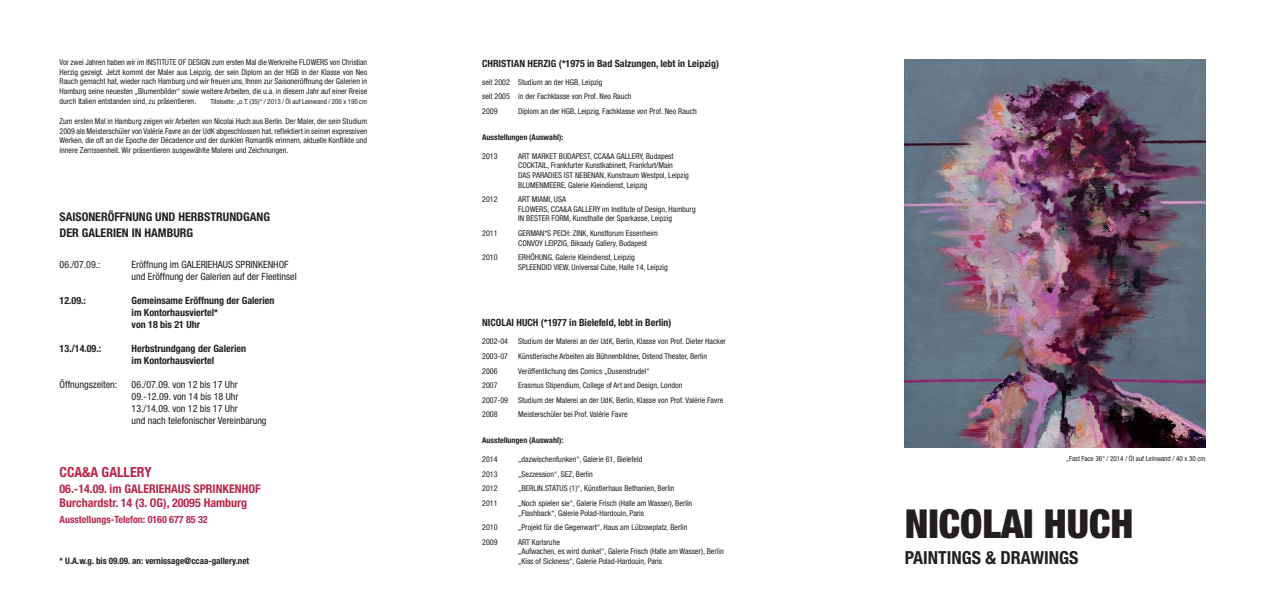
<style>
.page{position:relative;width:1265px;height:601px;background:#fff}
.page>*{position:absolute;margin:0;border:0;box-sizing:border-box;transform-origin:0 0}
.t1{font:900 condensed 40px "Helvetica Neue";color:#231f20}
.t2{font:700 condensed 18px "Helvetica Neue";color:#231f20}
.t3{font:700 condensed 14px "Helvetica Neue";color:#b7274c}
.t4{font:700 condensed 12px/14.4px "Helvetica Neue";color:#b7274c}
.t5{font:700 condensed 12px/15.8px "Helvetica Neue";color:#231f20}
.t6{font:700 condensed 10px/12px "Helvetica Neue";color:#231f20}
.t7{font:condensed 10px/12px "Helvetica Neue";color:#231f20}
.t8{font:700 condensed 10px "Helvetica Neue";color:#b7274c}
.t9{font:700 condensed 9px "Helvetica Neue";color:#231f20}
.t10{font:condensed 8px/9.6px "Helvetica Neue";color:#231f20}
.t11{font:700 condensed 8px "Helvetica Neue";color:#231f20}
.t12{font:condensed 7px "Helvetica Neue";color:#231f20}
.s1{font-size:9px}
</style>
<div class="page">
<img style="left:904px;top:60px;width:301px;height:388px">
<p class="t10" style="left:60px;top:58px;width:309px;text-align:justify">Vor zwei Jahren haben wir im INSTITUTE OF DESIGN zum ersten Mal die Werkreihe FLOWERS von Christian Herzig gezeigt. Jetzt kommt der Maler aus Leipzig, der sein Diplom an der HGB in der Klasse von Neo Rauch gemacht hat, wieder nach Hamburg und wir freuen uns, Ihnen zur Saisoneröffnung der Galerien in Hamburg seine neuesten „Blumenbilder“ sowie weitere Arbeiten, die u.a. in diesem Jahr auf einer Rreise durch Italien entstanden sind, zu präsentieren<span class="s1">.</span></p>
<p class="t12" style="left:210px;top:99px;width:158px">Titelseite: „o.T. (35)“ / 2013 / Öl auf Leinwand / 200 x 190 cm</p>
<p class="t10" style="left:60px;top:117px;width:309px;text-align:justify">Zum ersten Mal in Hamburg zeigen wir Arbeiten von Nicolai Huch aus Berlin. Der Maler, der sein Studium 2009 als Meisterschüler von Valérie Favre an der UdK abgeschlossen hat, reflektiert in seinen expressiven Werken, die oft an die Epoche der Décadence und der dunklen Romantik erinnern, aktuelle Konflikte und innere Zerrissenheit. Wir präsentieren ausgewählte Malerei und Zeichnungen.</p>
<h3 class="t5" style="left:60px;top:210px;width:212px">SAISONERÖFFNUNG UND HERBSTRUNDGANG<br>DER GALERIEN IN HAMBURG</h3>
<p class="t7" style="left:60px;top:259px;width:43px">06./07.09.:</p>
<p class="t7" style="left:132px;top:259px;width:167px">Eröffnung im GALERIEHAUS SPRINKENHOF und Eröffnung der Galerien auf der Fleetinsel</p>
<p class="t6" style="left:60px;top:295px;width:28px">12.09.:</p>
<p class="t6" style="left:132px;top:295px;width:144px">Gemeinsame Eröffnung der Galerien im Kontorhausviertel*<br>von 18 bis 21 Uhr</p>
<p class="t6" style="left:60px;top:343px;width:43px">13./14.09.:</p>
<p class="t6" style="left:132px;top:343px;width:116px">Herbstrundgang der Galerien im Kontorhausviertel</p>
<p class="t7" style="left:60px;top:379px;width:59px">Öffnungszeiten:</p>
<p class="t7" style="left:132px;top:379px;width:136px">06./07.09. von 12 bis 17 Uhr<br>09.-12.09. von 14 bis 18 Uhr<br>13./14.09. von 12 bis 17 Uhr<br>und nach telefonischer Vereinbarung</p>
<h3 class="t3" style="left:60px;top:467px;width:94px">CCA&amp;A GALLERY</h3>
<h3 class="t4" style="left:60px;top:482px;width:202px">06.-14.09. im GALERIEHAUS SPRINKENHOF<br>Burchardstr. 14 (3. OG), 20095 Hamburg</h3>
<p class="t8" style="left:60px;top:516px;width:150px">Ausstellungs-Telefon: 0160 677 85 32</p>
<p class="t9" style="left:60px;top:558px;width:191px">* U.A.w.g. bis 09.09. an: vernissage@ccaa-gallery.net</p>
<p class="t6" style="left:482px;top:58px;width:238px">CHRISTIAN HERZIG (*1975 in Bad Salzungen, lebt in Leipzig)</p>
<p class="t10" style="left:482px;top:75px;width:151px;line-height:14.6px">seit 2002 Studium an der HGB, Leipzig<br>seit 2005 in der Fachklasse von Prof. Neo Rauch<br>2009</p>
<p class="t10" style="left:518px;top:107px;width:180px">Diplom an der HGB, Leipzig, Fachklasse von Prof. Neo Rauch</p>
<p class="t11" style="left:482px;top:134px;width:83px">Ausstellungen (Auswahl):</p>
<p class="t10" style="left:482px;top:152px;width:17px">2013</p>
<p class="t10" style="left:518px;top:152px;width:172px">ART MARKET BUDAPEST, CCA&amp;A GALLERY, Budapest COCKTAIL, Frankfurter Kunstkabinett, Frankfurt/Main<br>DAS PARADIES IST NEBENAN, Kunstraum Westpol, Leipzig BLUMENMEERE, Galerie Kleindienst, Leipzig</p>
<p class="t10" style="left:482px;top:195px;width:17px">2012</p>
<p class="t10" style="left:518px;top:195px;width:179px">ART MIAMI, USA<br>FLOWERS, CCA&amp;A GALLERY im Institute of Design, Hamburg<br>IN BESTER FORM, Kunsthalle der Sparkasse, Leipzig</p>
<p class="t10" style="left:482px;top:229px;width:17px">2011</p>
<p class="t10" style="left:518px;top:229px;width:141px">GERMAN*S PECH: ZINK, Kunstforum Essenheim<br>CONVOY LEIPZIG, Biksady Gallery, Budapest</p>
<p class="t10" style="left:482px;top:253px;width:17px">2010</p>
<p class="t10" style="left:518px;top:253px;width:151px">ERHÖHUNG, Galerie Kleindienst, Leipzig<br>SPLEENDID VIEW, Universal Cube, Halle 14, Leipzig</p>
<p class="t6" style="left:482px;top:318px;width:191px">NICOLAI HUCH (*1977 in Bielefeld, lebt in Berlin)</p>
<p class="t10" style="left:482px;top:337px;width:27px">2002-04</p>
<p class="t10" style="left:518px;top:337px;width:209px">Studium der Malerei an der UdK, Berlin, Klasse von Prof. Dieter Hacker</p>
<p class="t10" style="left:482px;top:352px;width:27px">2003-07</p>
<p class="t10" style="left:518px;top:352px;width:190px">Künstlerische Arbeiten als Bühnenbildner, Ostend Theater, Berlin</p>
<p class="t10" style="left:482px;top:367px;width:17px">2006</p>
<p class="t10" style="left:518px;top:367px;width:133px">Veröffentlichung des Comics „Dusenstrudel“</p>
<p class="t10" style="left:482px;top:381px;width:17px">2007</p>
<p class="t10" style="left:518px;top:381px;width:166px">Erasmus Stipendium, College of Art and Design, London</p>
<p class="t10" style="left:482px;top:396px;width:27px">2007-09</p>
<p class="t10" style="left:518px;top:396px;width:207px">Studium der Malerei an der UdK, Berlin, Klasse von Prof. Valérie Favre</p>
<p class="t10" style="left:482px;top:410px;width:17px">2008</p>
<p class="t10" style="left:518px;top:410px;width:111px">Meisterschüler bei Prof. Valérie Favre</p>
<p class="t11" style="left:482px;top:437px;width:83px">Ausstellungen (Auswahl):</p>
<p class="t10" style="left:482px;top:455px;width:17px">2014</p>
<p class="t10" style="left:518px;top:455px;width:126px">„dazwischenfunken“, Galerie 61, Bielefeld</p>
<p class="t10" style="left:482px;top:470px;width:17px">2013</p>
<p class="t10" style="left:518px;top:470px;width:76px">„Sezzession“, SEZ, Berlin</p>
<p class="t10" style="left:482px;top:484px;width:17px">2012</p>
<p class="t10" style="left:518px;top:484px;width:158px">„BERLIN.STATUS (1)“, Künstlerhaus Bethanien, Berlin</p>
<p class="t10" style="left:482px;top:499px;width:17px">2011</p>
<p class="t10" style="left:518px;top:499px;width:176px">„Noch spielen sie“, Galerie Frisch (Halle am Wasser), Berlin „Flashback“, Galerie Polad-Hardouin, Paris</p>
<p class="t10" style="left:482px;top:523px;width:17px">2010</p>
<p class="t10" style="left:518px;top:523px;width:171px">„Projekt für die Gegenwart“, Haus am Lützowplatz, Berlin</p>
<p class="t10" style="left:482px;top:538px;width:17px">2009</p>
<p class="t10" style="left:518px;top:538px;width:207px">ART Karlsruhe<br>„Aufwachen, es wird dunkel“, Galerie Frisch (Halle am Wasser), Berlin „Kiss of Sickness“, Galerie Polad-Hardouin, Paris</p>
<p class="t12" style="left:1066px;top:456px;width:141px">„Fast Face 36“ / 2014 / Öl auf Leinwand / 40 x 30 cm</p>
<h1 class="t1" style="left:904px;top:509px;width:230px">NICOLAI HUCH</h1>
<h2 class="t2" style="left:904px;top:551px;width:175px">PAINTINGS &amp; DRAWINGS</h2>
</div>
